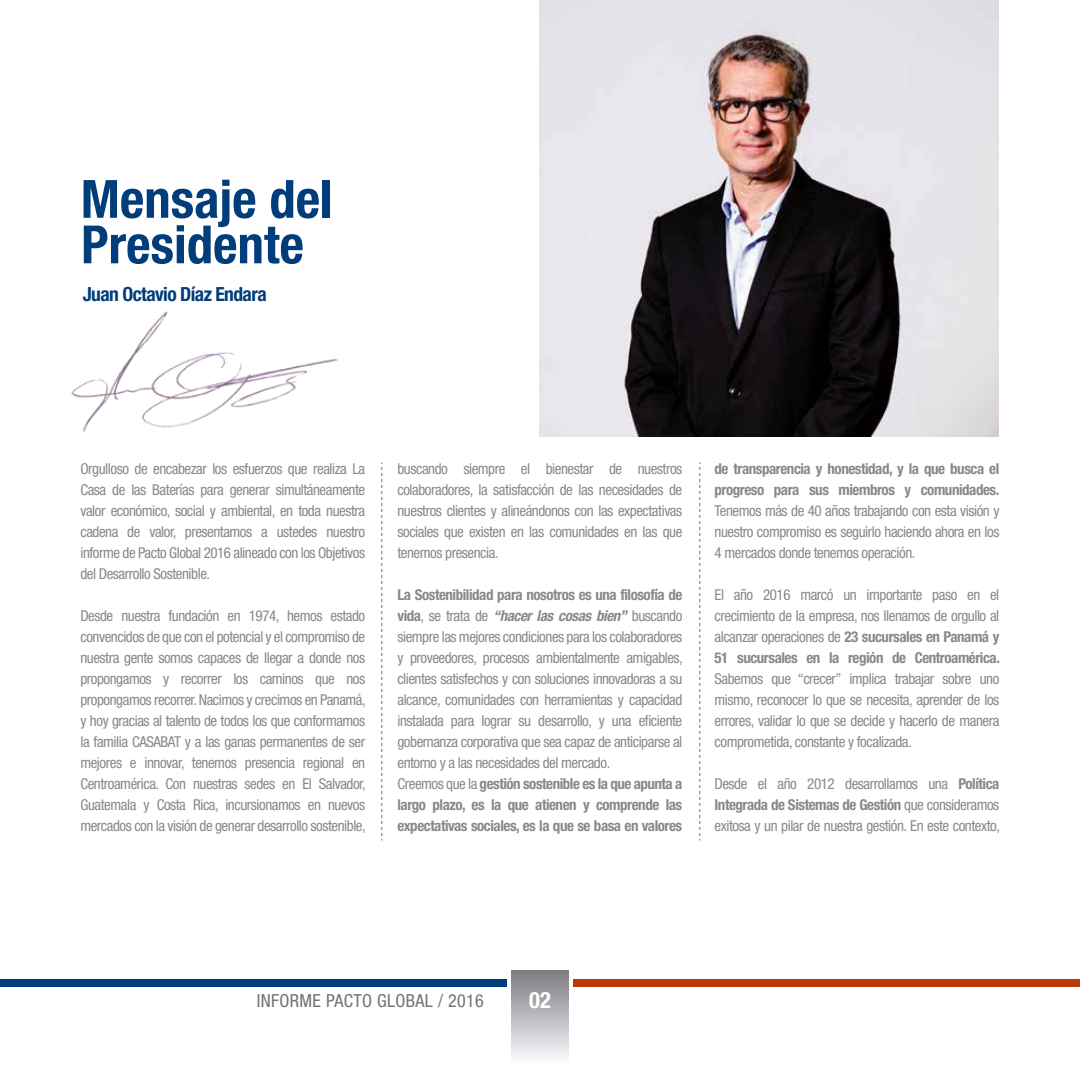
<style>
.page{position:relative;width:1080px;height:1080px;background:#fff}
.page>*{position:absolute;margin:0;border:0;box-sizing:border-box;transform-origin:0 0}
.t1{font:700 condensed 52.8px/45.5px "Helvetica Neue";color:#003d7a}
.t2{font:700 condensed 22.5px "Helvetica Neue";color:#fff}
.t3{font:700 condensed 19.5px "Helvetica Neue";letter-spacing:-.03em;color:#003d7a}
.t4{font:condensed 18px "Helvetica Neue";letter-spacing:.02em;color:#727277}
.t5{font:condensed 15px/21px "Helvetica Neue";letter-spacing:-.03em;color:#89878c;text-align:justify}
.t6{font:700 condensed 15px/21px "Helvetica Neue";letter-spacing:-.03em;color:#89878c}
.s1{font-weight:700}
.s2{font-weight:700;font-style:italic}
</style>
<div class="page">
<div style="left:0;top:979px;width:506px;height:7px;background:#003d7a"></div>
<div style="left:574px;top:979px;width:506px;height:7px;background:#bb3907"></div>
<img style="left:71px;top:311px;width:267px;height:121px">
<svg style="left:381px;top:462px;width:1px;height:378px"></svg>
<svg style="left:699px;top:462px;width:1px;height:378px"></svg>
<img style="left:540px;top:0;width:458px;height:436px">
<div style="left:511px;top:970px;width:58px;height:110px;background:linear-gradient(to bottom,#7f7e84,#fff)"></div>
<h1 class="t1" style="left:81px;top:176px;width:254px">Mensaje del<br>Presidente</h1>
<h3 class="t3" style="left:83px;top:283px;width:185px">Juan Octavio Díaz Endara</h3>
<p class="t5" style="left:80px;top:459px;width:286px">Orgulloso de encabezar los esfuerzos que realiza La Casa de las Baterías para generar simultáneamente valor económico, social y ambiental, en toda nuestra cadena de valor, presentamos a ustedes nuestro informe de Pacto Global 2016 alineado con los Objetivos del Desarrollo Sostenible.</p>
<p class="t5" style="left:80px;top:606px;width:287px">Desde nuestra fundación en 1974, hemos estado convencidos de que con el potencial y el compromiso de nuestra gente somos capaces de llegar a donde nos propongamos y recorrer los caminos que nos propongamos recorrer. Nacimos y crecimos en Panamá, y hoy gracias al talento de todos los que conformamos la familia CASABAT y a las ganas permanentes de ser mejores e innovar, tenemos presencia regional en Centroamérica. Con nuestras sedes en El Salvador, Guatemala y Costa Rica, incursionamos en nuevos mercados con la visión de generar desarrollo sostenible,</p>
<p class="t5" style="left:397px;top:459px;width:286px">buscando siempre el bienestar de nuestros colaboradores, la satisfacción de las necesidades de nuestros clientes y alineándonos con las expectativas sociales que existen en las comunidades en las que tenemos presencia.</p>
<p class="t5" style="left:397px;top:585px;width:287px;text-align:left"><span class="s1">La Sostenibilidad para nosotros es una filosofía de vida</span>, se trata de <span class="s2">“hacer las cosas bien”</span> buscando siempre las mejores condiciones para los colaboradores y proveedores, procesos ambientalmente amigables, clientes satisfechos y con soluciones innovadoras a su alcance, comunidades con herramientas y capacidad instalada para lograr su desarrollo, y una eficiente gobernanza corporativa que sea capaz de anticiparse al entorno y a las necesidades del mercado.<br>Creemos que la <span class="s1">gestión sostenible es la que apunta a largo plazo, es la que atienen y comprende las expectativas sociales, es la que se basa en valores</span></p>
<p class="t6" style="left:715px;top:458px;width:286px">de transparencia y honestidad, y la que busca el progreso para sus miembros y comunidades.</p>
<p class="t5" style="left:715px;top:501px;width:286px">Tenemos más de 40 años trabajando con esta visión y nuestro compromiso es seguirlo haciendo ahora en los 4 mercados donde tenemos operación.</p>
<p class="t5" style="left:715px;top:585px;width:287px">El año 2016 marcó un importante paso en el crecimiento de la empresa, nos llenamos de orgullo al alcanzar operaciones de <span class="s1">23 sucursales en Panamá y 51 sucursales en la región de Centroamérica.</span></p>
<p class="t5" style="left:715px;top:669px;width:286px">Sabemos que “crecer” implica trabajar sobre uno mismo, reconocer lo que se necesita, aprender de los errores, validar lo que se decide y hacerlo de manera comprometida, constante y focalizada.</p>
<p class="t5" style="left:715px;top:774px;width:287px">Desde el año 2012 desarrollamos una <span class="s1">Política Integrada de Sistemas de Gestión</span> que consideramos exitosa y un pilar de nuestra gestión. En este contexto,</p>
<p class="t4" style="left:257px;top:990px;width:228px">INFORME PACTO GLOBAL / 2016</p>
<h2 class="t2" style="left:529px;top:986px;width:23px">02</h2>
</div>
